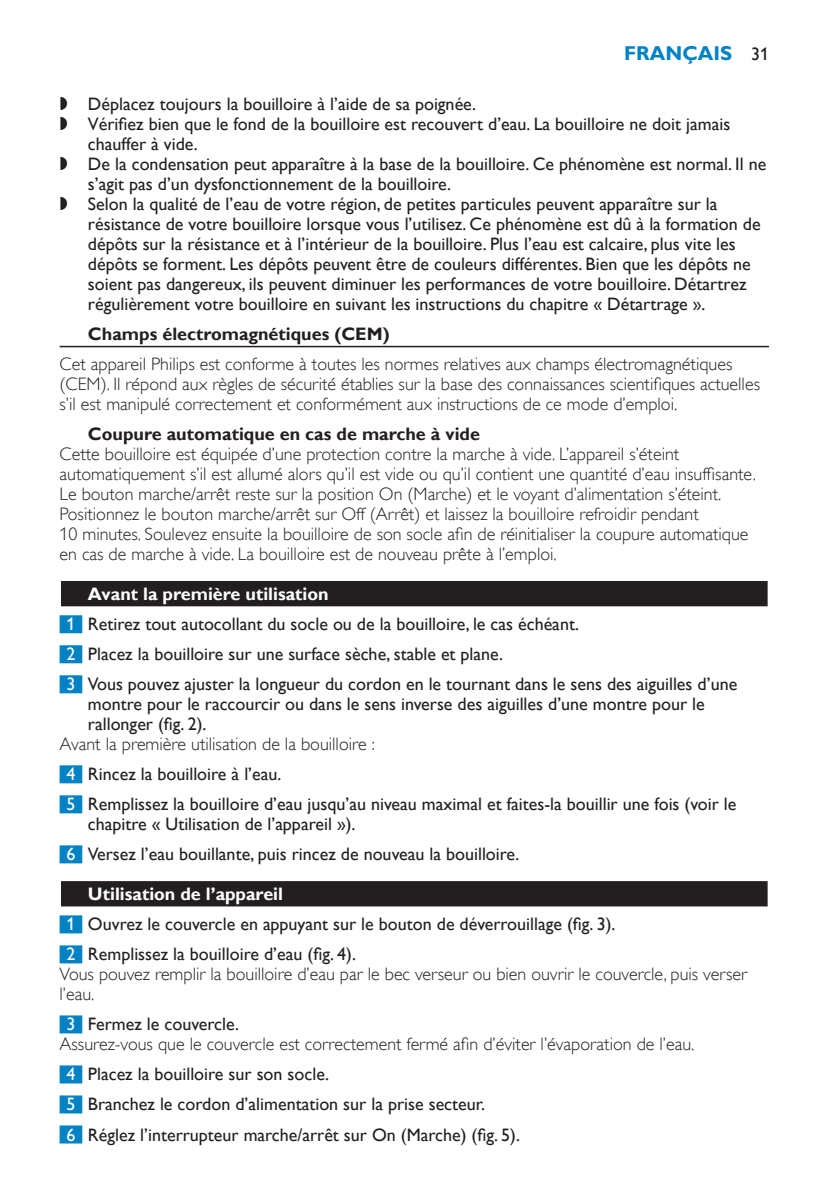
<style>
.page{position:relative;width:840px;height:1191px;background:#fff}
.page>*{position:absolute;margin:0;border:0;box-sizing:border-box;transform-origin:0 0}
.t1{font:700 20px "Gill Sans Alt One WGL";color:#0082c5}
.t2{font:18px/20px "Gill Sans Alt One WGL";color:#231f20}
.t3{font:18px/20px "Gill Sans Alt One WGL Light";color:#231f20}
.t4{font:700 18px "Gill Sans Alt One WGL";color:#231f20}
.t5{font:18px "Gill Sans Alt One WGL";color:#fff}
.t6{font:18px/20px "Philips Ll Font Plain";color:#231f20}
.s1{font-weight:400;font-size:18px;color:#231f20}
.s2{font-weight:700;color:#fff}
.s3{color:#fff}
</style>
<div class="page">
<hr style="left:0;top:0;width:1px;height:96px;background:#0082c5">
<hr style="left:60px;top:346px;width:708px;height:1px;background:#231f20">
<div style="left:60px;top:580px;width:708px;height:28px;background:#b4b3b3"></div>
<div style="left:61px;top:581px;width:706px;height:25px;background:#231f20"></div>
<div style="left:60px;top:615px;width:22px;height:18px;background:#0082c5"></div>
<div style="left:60px;top:645px;width:22px;height:18px;background:#0082c5"></div>
<div style="left:60px;top:675px;width:22px;height:18px;background:#0082c5"></div>
<div style="left:60px;top:765px;width:22px;height:18px;background:#0082c5"></div>
<div style="left:60px;top:795px;width:22px;height:18px;background:#0082c5"></div>
<div style="left:60px;top:845px;width:22px;height:18px;background:#0082c5"></div>
<div style="left:60px;top:880px;width:708px;height:28px;background:#979596"></div>
<div style="left:61px;top:881px;width:706px;height:25px;background:#231f20"></div>
<div style="left:60px;top:915px;width:22px;height:18px;background:#0082c5"></div>
<div style="left:60px;top:945px;width:22px;height:18px;background:#0082c5"></div>
<div style="left:60px;top:1015px;width:22px;height:18px;background:#0082c5"></div>
<div style="left:60px;top:1065px;width:22px;height:18px;background:#0082c5"></div>
<div style="left:60px;top:1095px;width:22px;height:18px;background:#0082c5"></div>
<div style="left:60px;top:1125px;width:22px;height:18px;background:#0082c5"></div>
<p class="t1" style="left:623px;top:40px;width:146px">Français <span class="s1">31</span></p>
<p class="t6" style="left:60px;top:94px;width:10px">, ,</p>
<p class="t6" style="left:60px;top:154px;width:10px">,</p>
<p class="t6" style="left:60px;top:194px;width:10px">,</p>
<p class="t2" style="left:88px;top:94px;width:679px">Déplacez toujours la bouilloire à l’aide de sa poignée.<br>Vérifiez bien que le fond de la bouilloire est recouvert d’eau. La bouilloire ne doit jamais chauffer à vide.<br>De la condensation peut apparaître à la base de la bouilloire. Ce phénomène est normal. Il ne s’agit pas d’un dysfonctionnement de la bouilloire.<br>Selon la qualité de l’eau de votre région, de petites particules peuvent apparaître sur la résistance de votre bouilloire lorsque vous l’utilisez. Ce phénomène est dû à la formation de dépôts sur la résistance et à l’intérieur de la bouilloire. Plus l’eau est calcaire, plus vite les dépôts se forment. Les dépôts peuvent être de couleurs différentes. Bien que les dépôts ne soient pas dangereux, ils peuvent diminuer les performances de votre bouilloire. Détartrez régulièrement votre bouilloire en suivant les instructions du chapitre « Détartrage ».</p>
<p class="t4" style="left:88px;top:322px;width:303px">Champs électromagnétiques (CEM)</p>
<p class="t3" style="left:60px;top:354px;width:701px">Cet appareil Philips est conforme à toutes les normes relatives aux champs électromagnétiques (CEM). Il répond aux règles de sécurité établies sur la base des connaissances scientifiques actuelles s’il est manipulé correctement et conformément aux instructions de ce mode d’emploi.</p>
<p class="t4" style="left:88px;top:422px;width:393px">Coupure automatique en cas de marche à vide</p>
<p class="t3" style="left:60px;top:444px;width:697px">Cette bouilloire est équipée d’une protection contre la marche à vide. L’appareil s’éteint automatiquement s’il est allumé alors qu’il est vide ou qu’il contient une quantité d’eau insuffisante.<br>Le bouton marche/arrêt reste sur la position On (Marche) et le voyant d’alimentation s’éteint.<br>Positionnez le bouton marche/arrêt sur Off (Arrêt) et laissez la bouilloire refroidir pendant<br>10 minutes. Soulevez ensuite la bouilloire de son socle afin de réinitialiser la coupure automatique en cas de marche à vide. La bouilloire est de nouveau prête à l’emploi.</p>
<p class="t2" style="left:66px;top:579px;width:513px;line-height:30px;text-indent:22px"><span class="s2">Avant la première utilisation<br></span><span class="s3">1</span> Retirez tout autocollant du socle ou de la bouilloire, le cas échéant.</p>
<p class="t5" style="left:60px;top:642px;width:7px">2</p>
<p class="t2" style="left:88px;top:644px;width:416px">Placez la bouilloire sur une surface sèche, stable et plane.</p>
<p class="t5" style="left:60px;top:672px;width:7px">3</p>
<p class="t2" style="left:88px;top:674px;width:650px">Vous pouvez ajuster la longueur du cordon en le tournant dans le sens des aiguilles d’une montre pour le raccourcir ou dans le sens inverse des aiguilles d’une montre pour le rallonger (fig. 2).</p>
<p class="t3" style="left:60px;top:734px;width:317px">Avant la première utilisation de la bouilloire :</p>
<p class="t2" style="left:66px;top:759px;width:671px;line-height:30px"><span class="s3">4</span> Rincez la bouilloire à l’eau.<br><span class="s3">5</span> Remplissez la bouilloire d’eau jusqu’au niveau maximal et faites-la bouillir une fois (voir le</p>
<p class="t2" style="left:66px;top:809px;width:454px;line-height:30px;text-indent:22px">chapitre « Utilisation de l’appareil »).<br><span class="s3">6</span> Versez l’eau bouillante, puis rincez de nouveau la bouilloire.</p>
<p class="t2" style="left:66px;top:879px;width:550px;line-height:30px;text-indent:22px"><span class="s2">Utilisation de l’appareil<br></span><span class="s3">1</span> Ouvrez le couvercle en appuyant sur le bouton de déverrouillage (fig. 3).</p>
<p class="t5" style="left:60px;top:942px;width:7px">2</p>
<p class="t2" style="left:88px;top:944px;width:269px">Remplissez la bouilloire d’eau (fig. 4).</p>
<p class="t3" style="left:60px;top:964px;width:688px">Vous pouvez remplir la bouilloire d’eau par le bec verseur ou bien ouvrir le couvercle, puis verser l’eau.</p>
<p class="t5" style="left:60px;top:1012px;width:7px">3</p>
<p class="t2" style="left:88px;top:1014px;width:152px">Fermez le couvercle.</p>
<p class="t3" style="left:60px;top:1034px;width:636px">Assurez-vous que le couvercle est correctement fermé afin d’éviter l’évaporation de l’eau.</p>
<p class="t2" style="left:66px;top:1059px;width:455px;line-height:30px"><span class="s3">4</span> Placez la bouilloire sur son socle.<br><span class="s3">5</span> Branchez le cordon d’alimentation sur la prise secteur.<br><span class="s3">6</span> Réglez l’interrupteur marche/arrêt sur On (Marche) (fig. 5).</p>
</div>
